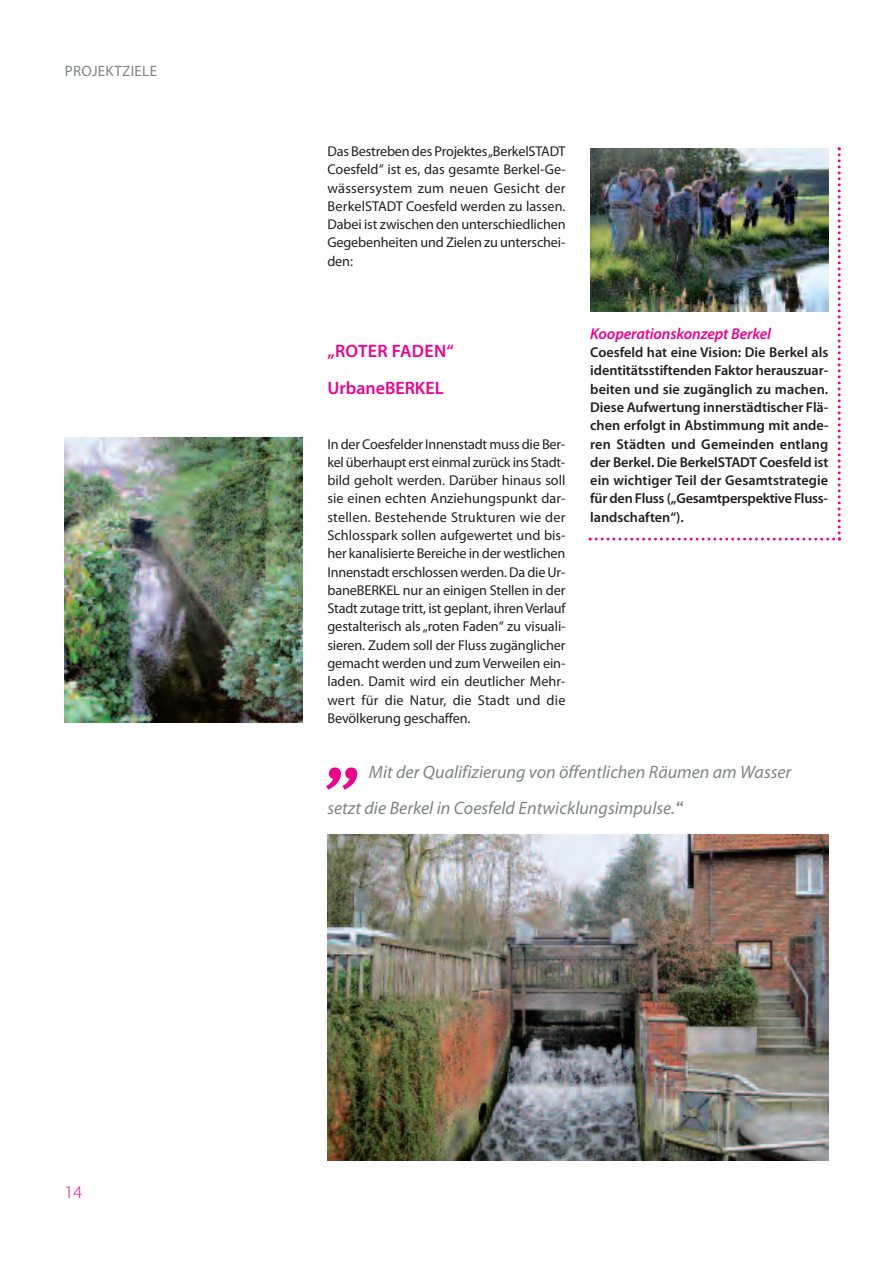
<style>
.page{position:relative;width:893px;height:1263px;background:#fff}
.page>*{position:absolute;margin:0;border:0;box-sizing:border-box;transform-origin:0 0}
.t1{font:italic 82.5px "Meta Plus Normal";color:#ed028c}
.t2{font:italic 18px/36.6px "Myriad Pro";color:#808285}
.t3{font:600 18px/36.6px "Myriad Pro";color:#ed028c}
.t4{font:300 18px "Myriad Pro";color:#ed028c}
.t5{font:italic 600 15.75px "Myriad Pro";letter-spacing:-.01em;color:#ed028c}
.t6{font:15px "Myriad Pro";letter-spacing:.02em;color:#808285}
.t7{font:14.25px/18.3px "Myriad Pro";letter-spacing:-.01em;color:#231f20;text-align:justify}
.t8{font:600 14.25px/18.3px "Myriad Pro";letter-spacing:-.02em;color:#231f20;text-align:justify}
.s1{font-family:"Meta Plus Normal"}
</style>
<div class="page">
<img style="left:327px;top:834px;width:501px;height:327px">
<img style="left:65px;top:438px;width:238px;height:285px">
<img style="left:589px;top:147px;width:252px;height:394px">
<p class="t6" style="left:65px;top:65px;width:94px">PROJEKTZIELE</p>
<p class="t4" style="left:65px;top:1185px;width:19px">14</p>
<p class="t7" style="left:327px;top:143px;width:240px">Das Bestreben des Projektes „BerkelSTADT Coesfeld“ ist es, das gesamte Berkel-Ge&shy;wässersystem zum neuen Gesicht der BerkelSTADT Coesfeld werden zu lassen.<br>Dabei ist zwischen den unterschiedlichen Gegebenheiten und Zielen zu unterschei&shy;den:</p>
<p class="t3" style="left:327px;top:334px;width:128px">„ROTER FADEN“<br>UrbaneBERKEL</p>
<p class="t7" style="left:327px;top:436px;width:240px">In der Coesfelder Innenstadt muss die Ber&shy;kel überhaupt erst einmal zurück ins Stadt&shy;bild geholt werden. Darüber hinaus soll sie einen echten Anziehungspunkt dar&shy;stellen. Bestehende Strukturen wie der Schlosspark sollen aufgewertet und bis&shy;her kanalisierte Bereiche in der westlichen Innenstadt erschlossen werden. Da die Ur&shy;baneBERKEL nur an einigen Stellen in der Stadt zutage tritt, ist geplant, ihren Verlauf gestalterisch als „roten Faden“ zu visuali&shy;sieren. Zudem soll der Fluss zugänglicher gemacht werden und zum Verweilen ein&shy;laden. Damit wird ein deutlicher Mehr&shy;wert für die Natur, die Stadt und die Bevölkerung geschaffen.</p>
<p class="t5" style="left:590px;top:328px;width:182px">Kooperationskonzept Berkel</p>
<p class="t8" style="left:590px;top:344px;width:240px">Coesfeld hat eine Vision: Die Berkel als identitätsstiftenden Faktor herauszuar&shy;beiten und sie zugänglich zu machen.<br>Diese Aufwertung innerstädtischer Flä&shy;chen erfolgt in Abstimmung mit ande&shy;ren Städten und Gemeinden entlang der Berkel. Die BerkelSTADT Coesfeld ist ein wichtiger Teil der Gesamtstrategie für den Fluss („Gesamtperspektive Fluss&shy;landschaften“).</p>
<p class="t2" style="left:327px;top:755px;width:465px;text-indent:41px">Mit der Qualifizierung von öffentlichen Räumen am Wasser setzt die Berkel in Coesfeld Entwicklungsimpulse.<span class="s1">“</span></p>
<h1 class="t1" style="left:327px;top:701px;width:40px">„</h1>
</div>
